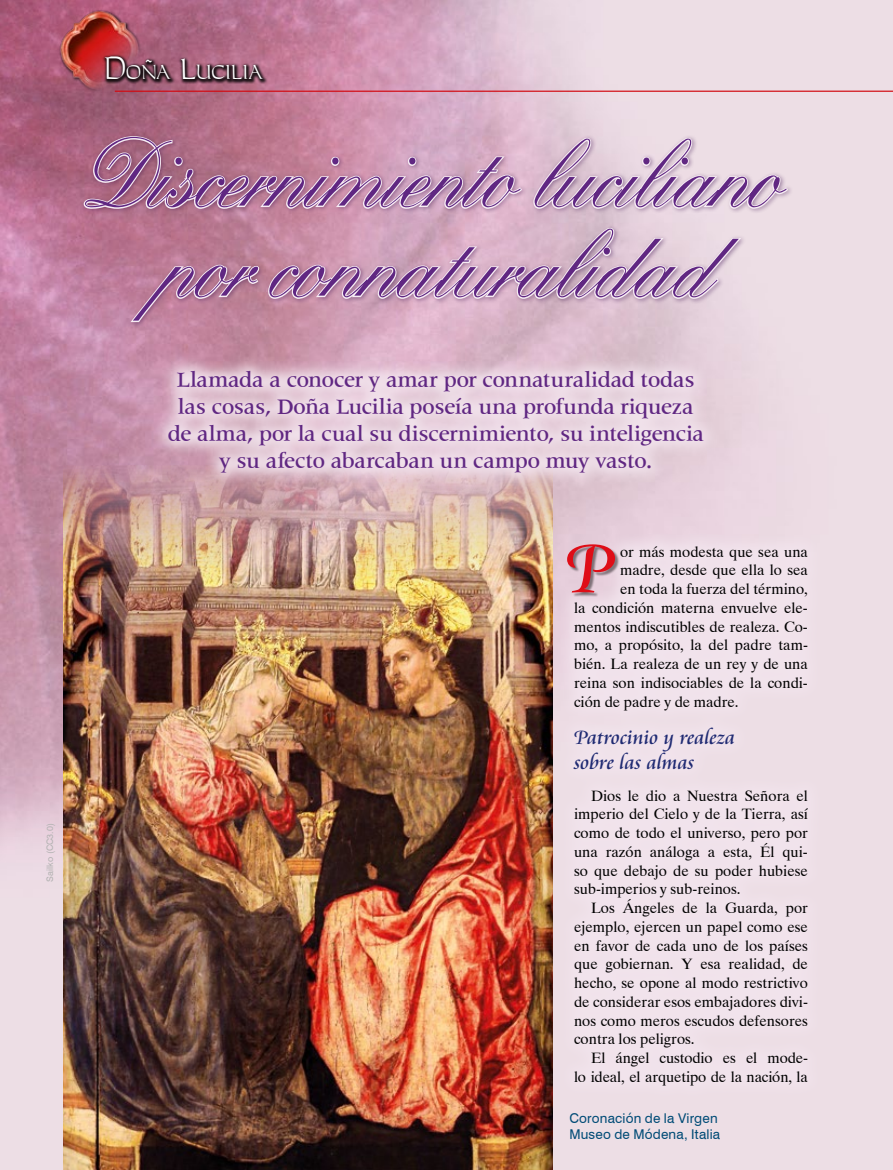
<style>
.page{position:relative;width:893px;height:1170px;background:#fff}
.page>*{position:absolute;margin:0;border:0;box-sizing:border-box;transform-origin:0 0}
.t1{font:75px "Cataneo Especial";color:#df0d17}
.t2{font:500 22.5px/27px "Latin 725 BT";letter-spacing:-.01em;color:#602782;text-align:center}
.t3{font:21px/25.2px "Cataneo Especial";letter-spacing:-.005em;color:#202b73}
.t4{font:18.45px "Carleton Normal";color:#fff;scale:.91 1}
.t5{font:15px/18.8px "Dutch 801 BT";color:#000;text-align:justify}
.t6{font:13.5px/16.2px "Swiss 721 BT";letter-spacing:.015em;color:#004b76}
.t7{font:9px "Swiss 721 BT";color:#b3b2b2}
.s1{font-size:30px}
.s2{font-size:26.4px}
</style>
<div class="page">
<img style="left:0;top:0;width:893px;height:1169px">
<img style="left:47px;top:0;width:105px;height:102px">
<img style="left:64px;top:466px;width:489px;height:703px">
<hr style="left:115px;top:91px;width:778px;height:1px;background:#d20a11">
<div style="left:81px;top:133px;width:712px;height:195px;background:#3e1351;opacity:.42"></div>
<svg style="left:82px;top:135px;width:708px;height:75px;background:#cca3b8"></svg>
<svg style="left:128px;top:227px;width:616px;height:96px;background:#d3a8bc"></svg>
<svg style="left:85px;top:137px;width:702px;height:70px;background:#bf95b2"></svg>
<svg style="left:133px;top:229px;width:606px;height:91px;background:#c49ab5"></svg>
<div style="left:556px;top:528px;width:269px;height:574px;background:#f2e4ed"></div>
<div style="left:568px;top:545px;width:52px;height:52px;background:#000;opacity:.45"></div>
<svg style="left:151px;top:353px;width:570px;height:138px;background:#e3cad6"></svg>
<div style="left:102px;top:54px;width:166px;height:30px;background:#000;opacity:.84"></div>
<div style="left:143px;top:57px;width:14px;height:11px;background:#000;opacity:.84"></div>
<p class="t4" style="left:104px;top:61px;width:176px"><span class="s1">D</span>ONA<span class="s1">˜</span> <span class="s2">L</span>UCILIA</p>
<p class="t7" style="left:44px;top:881px;width:60px;rotate:-90deg">Sailko (CC3.0)</p>
<h2 class="t2" style="left:168px;top:366px;width:538px">Llamada a conocer y amar por connaturalidad todas las cosas, Doña Lucilia poseía una profunda riqueza de alma, por la cual su discernimiento, su inteligencia y su afecto abarcaban un campo muy vasto.</h2>
<h1 class="t1" style="left:565px;top:522px;width:49px">P</h1>
<p class="t5" style="left:620px;top:542px;width:189px">or más modesta que sea una</p>
<p class="t5" style="left:620px;top:560px;width:189px">madre, desde que ella lo sea</p>
<p class="t5" style="left:620px;top:579px;width:189px">en toda la fuerza del término,</p>
<p class="t5" style="left:574px;top:598px;width:235px">la condición materna envuelve ele-</p>
<p class="t5" style="left:574px;top:617px;width:235px">mentos indiscutibles de realeza. Co-</p>
<p class="t5" style="left:574px;top:635px;width:235px">mo, a propósito, la del padre tam-</p>
<p class="t5" style="left:574px;top:654px;width:235px">bién. La realeza de un rey y de una</p>
<p class="t5" style="left:574px;top:673px;width:235px">reina son indisociables de la condi-</p>
<p class="t5" style="left:574px;top:692px;width:166px">ción de padre y de madre.</p>
<h3 class="t3" style="left:574px;top:725px;width:163px">Patrocinio y realeza sobre las almas</h3>
<p class="t5" style="left:574px;top:785px;width:235px;text-indent:17px">Dios le dio a Nuestra Señora el imperio del Cielo y de la Tierra, así como de todo el universo, pero por una razón análoga a esta, Él qui&shy;so que debajo de su poder hubiese sub-imperios y sub-reinos.</p>
<p class="t5" style="left:574px;top:898px;width:235px;text-indent:17px">Los Ángeles de la Guarda, por ejemplo, ejercen un papel como ese en favor de cada uno de los países que gobiernan. Y esa realidad, de hecho, se opone al modo restrictivo de considerar esos embajadores divi&shy;nos como meros escudos defensores contra los peligros.</p>
<p class="t5" style="left:574px;top:1048px;width:235px;text-align:right">El ángel custodio es el mode-<br>lo ideal, el arquetipo de la nación, la</p>
<p class="t6" style="left:569px;top:1109px;width:152px">Coronación de la Virgen<br>Museo de Módena, Italia</p>
</div>
